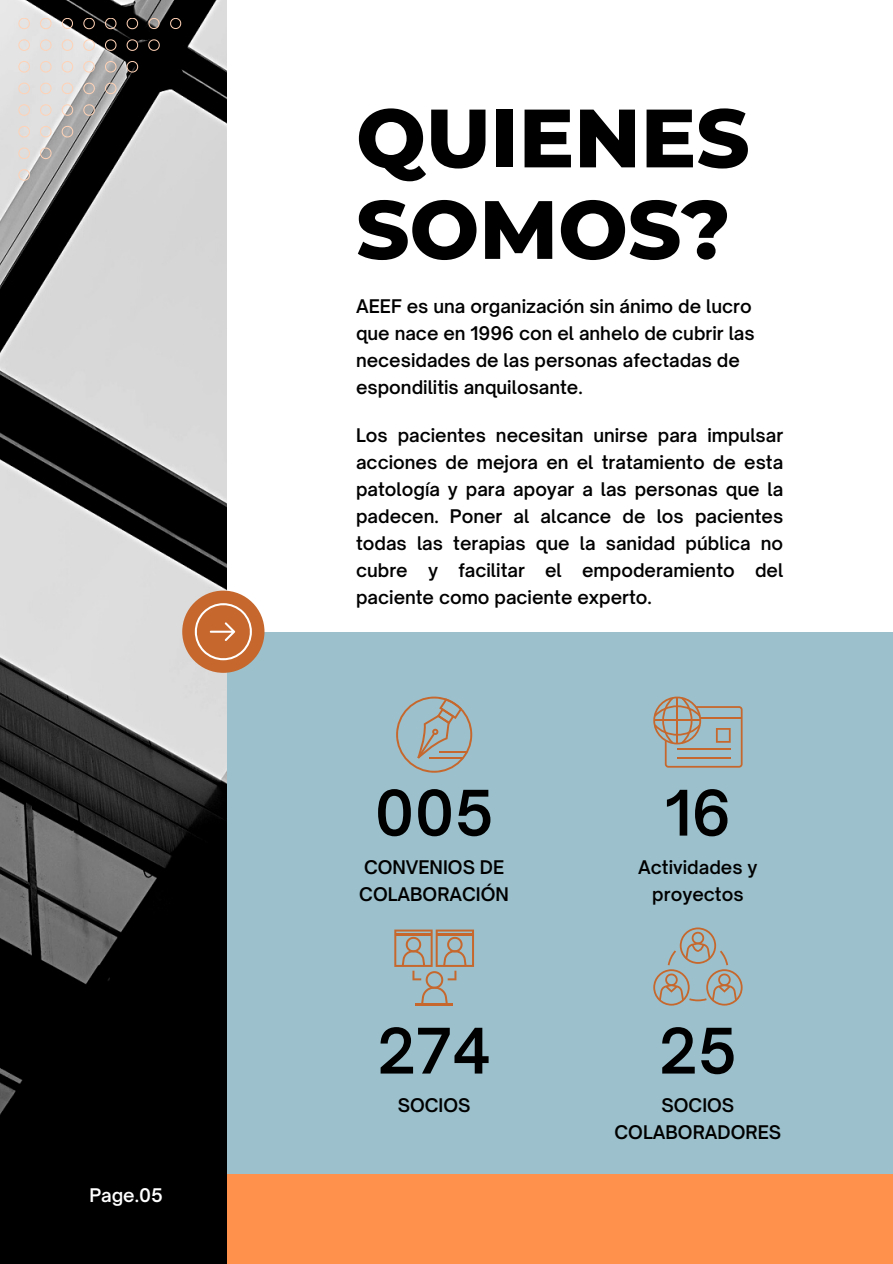
<style>
.page{position:relative;width:893px;height:1264px;background:#fff}
.page>*{position:absolute;margin:0;border:0;box-sizing:border-box;transform-origin:0 0}
.t1{font:800 82.5px "Montserrat";color:#000}
.t2{font:600 60px "Open Sauce One";color:#000}
.t3{font:600 18px/27px "Open Sauce One";color:#000}
.t4{font:600 18px "Open Sauce One";color:#fff}
</style>
<div class="page">
<div style="left:0;top:631px;width:892px;height:544px;background:#9cc1cc"></div>
<div style="left:0;top:1174px;width:892px;height:89px;background:#ff914d"></div>
<img style="left:0;top:0;width:227px;height:1263px">
<svg style="left:18px;top:18px;width:12px;height:11px"></svg>
<svg style="left:40px;top:18px;width:12px;height:11px"></svg>
<svg style="left:62px;top:18px;width:11px;height:11px"></svg>
<svg style="left:83px;top:18px;width:12px;height:11px"></svg>
<svg style="left:105px;top:18px;width:11px;height:11px"></svg>
<svg style="left:127px;top:18px;width:11px;height:11px"></svg>
<svg style="left:148px;top:18px;width:12px;height:11px"></svg>
<svg style="left:170px;top:18px;width:11px;height:11px"></svg>
<svg style="left:18px;top:169px;width:12px;height:12px"></svg>
<svg style="left:18px;top:147px;width:12px;height:12px"></svg>
<svg style="left:18px;top:126px;width:12px;height:11px"></svg>
<svg style="left:18px;top:104px;width:12px;height:12px"></svg>
<svg style="left:18px;top:83px;width:12px;height:11px"></svg>
<svg style="left:18px;top:61px;width:12px;height:12px"></svg>
<svg style="left:40px;top:61px;width:12px;height:11px"></svg>
<svg style="left:62px;top:61px;width:11px;height:12px"></svg>
<svg style="left:62px;top:83px;width:11px;height:11px"></svg>
<svg style="left:62px;top:104px;width:11px;height:12px"></svg>
<svg style="left:83px;top:104px;width:12px;height:12px"></svg>
<svg style="left:62px;top:126px;width:11px;height:11px"></svg>
<svg style="left:83px;top:61px;width:12px;height:12px"></svg>
<svg style="left:83px;top:83px;width:12px;height:11px"></svg>
<svg style="left:105px;top:61px;width:11px;height:11px"></svg>
<svg style="left:105px;top:83px;width:11px;height:11px"></svg>
<svg style="left:127px;top:61px;width:11px;height:12px"></svg>
<svg style="left:40px;top:83px;width:12px;height:11px"></svg>
<svg style="left:40px;top:104px;width:12px;height:12px"></svg>
<svg style="left:40px;top:126px;width:12px;height:11px"></svg>
<svg style="left:40px;top:147px;width:12px;height:12px"></svg>
<svg style="left:18px;top:39px;width:12px;height:12px"></svg>
<svg style="left:40px;top:39px;width:12px;height:12px"></svg>
<svg style="left:62px;top:39px;width:11px;height:12px"></svg>
<svg style="left:83px;top:39px;width:12px;height:12px"></svg>
<svg style="left:105px;top:39px;width:11px;height:12px"></svg>
<svg style="left:127px;top:39px;width:11px;height:12px"></svg>
<svg style="left:148px;top:39px;width:12px;height:12px"></svg>
<svg style="left:653px;top:927px;width:89px;height:78px"></svg>
<svg style="left:653px;top:696px;width:89px;height:71px"></svg>
<hr style="left:415px;top:1003px;width:38px;height:2px;background:#c6682d">
<svg style="left:394px;top:929px;width:80px;height:74px"></svg>
<div style="left:182px;top:590px;width:82px;height:83px;background:#c6682d;border-radius:50%"></div>
<svg style="left:194px;top:602px;width:58px;height:58px"></svg>
<svg style="left:396px;top:696px;width:76px;height:76px"></svg>
<hr style="left:429px;top:757px;width:34px;height:2px;background:#c6682d">
<hr style="left:439px;top:751px;width:28px;height:2px;background:#c6682d">
<p class="t4" style="left:89px;top:1183px;width:75px">Page.05</p>
<p class="t1" style="left:356px;top:87px;width:395px">QUIENES</p>
<p class="t1" style="left:356px;top:179px;width:376px">SOMOS?</p>
<p class="t3" style="left:356px;top:292px;width:400px">AEEF es una organización sin ánimo de lucro que nace en 1996 con el anhelo de cubrir las necesidades de las personas afectadas de espondilitis anquilosante.</p>
<p class="t3" style="left:356px;top:421px;width:428px;text-align:justify">Los pacientes necesitan unirse para impulsar acciones de mejora en el tratamiento de esta patología y para apoyar a las personas que la padecen. Poner al alcance de los pacientes todas las terapias que la sanidad pública no cubre y facilitar el empoderamiento del paciente como paciente experto.</p>
<h1 class="t2" style="left:374px;top:775px;width:121px">005</h1>
<h1 class="t3" style="left:359px;top:854px;width:151px">CONVENIOS DE<br>COLABORACIÓN</h1>
<p class="t2" style="left:377px;top:1013px;width:115px">274</p>
<p class="t3" style="left:397px;top:1091px;width:74px">SOCIOS</p>
<p class="t2" style="left:664px;top:775px;width:68px">16</p>
<p class="t3" style="left:638px;top:854px;width:121px;text-align:center">Actividades y proyectos</p>
<h2 class="t2" style="left:658px;top:1013px;width:80px">25</h2>
<h3 class="t3" style="left:614px;top:1091px;width:168px;text-align:center">SOCIOS<br>COLABORADORES</h3>
</div>
